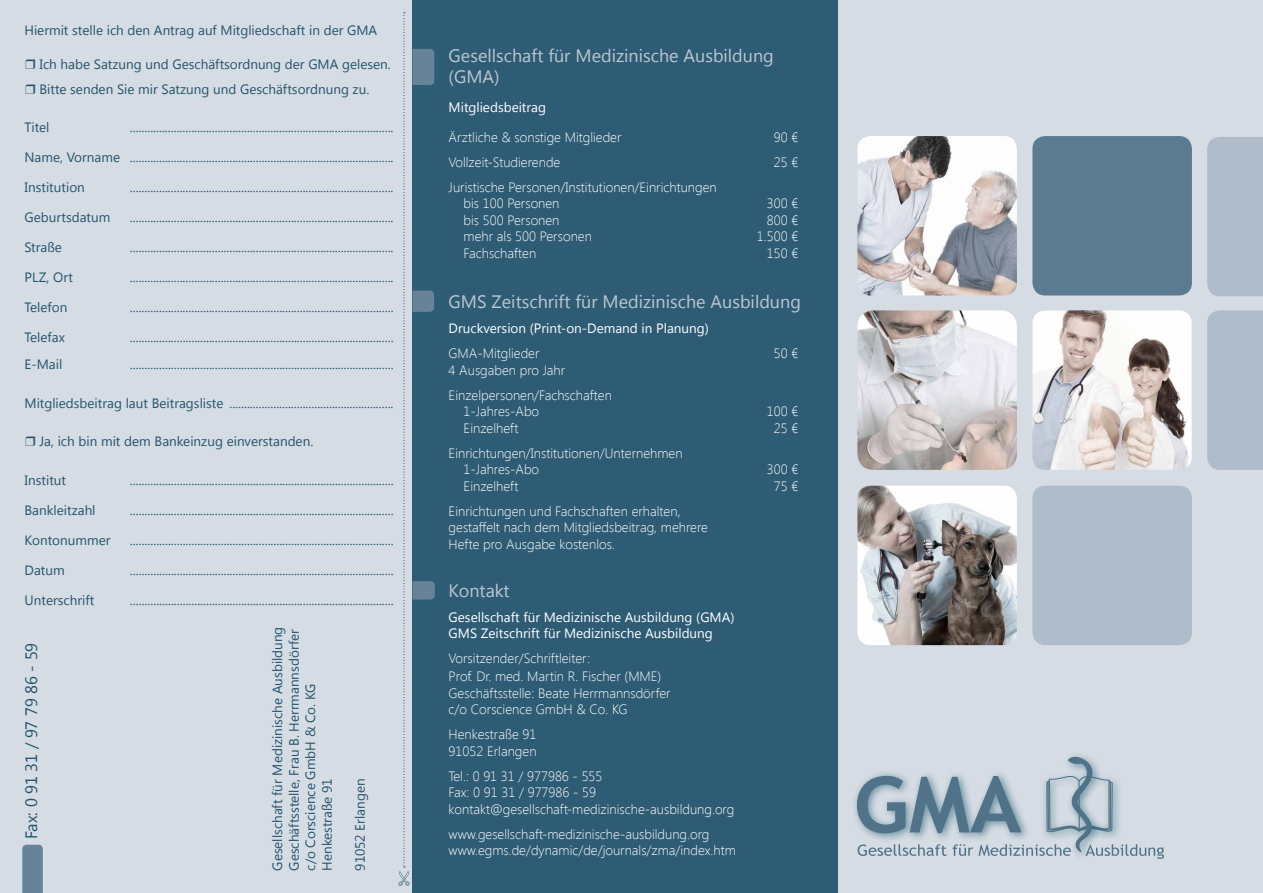
<style>
.page{position:relative;width:1263px;height:893px;background:#d6dce3}
.page>*{position:absolute;margin:0;border:0;box-sizing:border-box;transform-origin:0 0}
.t1{font:18px/21px "Segoe UI";color:#bcc6d2}
.t2{font:16.5px "Segoe UI";color:#22556d}
.t3{font:13.5px/16.5px "Segoe UI";color:#22556d}
.t4{font:300 13.5px/16.5px "Segoe UI";color:#fff}
.t5{font:13.5px/16.5px "Segoe UI";color:#fff}
</style>
<div class="page">
<div style="left:412px;top:0;width:426px;height:893px;background:#2e5c74"></div>
<img style="left:857px;top:486px;width:160px;height:159px">
<img style="left:857px;top:136px;width:160px;height:160px">
<div style="left:1032px;top:136px;width:160px;height:160px;background:#5b7b91;border-radius:13px"></div>
<div style="left:1207px;top:137px;width:56px;height:159px;background:#b0bcc9"></div>
<img style="left:1032px;top:310px;width:160px;height:160px">
<div style="left:1063px;top:751px;width:39px;height:110px;background:#004760;opacity:.52"></div>
<div style="left:851px;top:770px;width:180px;height:74px;background:#004760;opacity:.52"></div>
<svg style="left:857px;top:757px;width:307px;height:102px"></svg>
<svg style="left:22px;top:845px;width:21px;height:48px"></svg>
<div style="left:1032px;top:486px;width:160px;height:159px;background:#b0bcc9;border-radius:13px"></div>
<img style="left:857px;top:310px;width:160px;height:160px">
<svg style="left:399px;top:12px;width:36px;height:874px"></svg>
<div style="left:1207px;top:310px;width:56px;height:160px;background:#b0bcc9"></div>
<p class="t3" style="left:24px;top:21px;width:354px">Hiermit stelle ich den Antrag auf Mitgliedschaft in der GMA</p>
<p class="t3" style="left:24px;top:51px;width:368px;line-height:25px">❒ Ich habe Satzung und Geschäftsordnung der GMA gelesen. ❒ Bitte senden Sie mir Satzung und Geschäftsordnung zu.</p>
<p class="t3" style="left:24px;top:119px;width:27px">Titel</p>
<p class="t3" style="left:130px;top:119px;width:265px">..........................................................................................</p>
<p class="t3" style="left:24px;top:149px;width:371px">Name, Vorname ..........................................................................................</p>
<p class="t3" style="left:24px;top:179px;width:62px">Institution</p>
<p class="t3" style="left:130px;top:179px;width:265px">..........................................................................................</p>
<p class="t3" style="left:24px;top:209px;width:87px">Geburtsdatum</p>
<p class="t3" style="left:130px;top:209px;width:265px">..........................................................................................</p>
<p class="t3" style="left:25px;top:239px;width:39px">Straße</p>
<p class="t3" style="left:130px;top:239px;width:265px">..........................................................................................</p>
<p class="t3" style="left:25px;top:269px;width:50px">PLZ, Ort</p>
<p class="t3" style="left:130px;top:269px;width:265px">..........................................................................................</p>
<p class="t3" style="left:25px;top:299px;width:44px">Telefon</p>
<p class="t3" style="left:130px;top:299px;width:265px">..........................................................................................</p>
<p class="t3" style="left:25px;top:329px;width:42px">Telefax</p>
<p class="t3" style="left:130px;top:329px;width:265px">..........................................................................................</p>
<p class="t3" style="left:25px;top:356px;width:39px">E-Mail</p>
<p class="t3" style="left:130px;top:356px;width:265px">..........................................................................................</p>
<p class="t3" style="left:25px;top:394px;width:370px">Mitgliedsbeitrag laut Beitragsliste ........................................................</p>
<p class="t3" style="left:25px;top:433px;width:290px">❒ Ja, ich bin mit dem Bankeinzug einverstanden.</p>
<p class="t3" style="left:25px;top:471px;width:43px">Institut</p>
<p class="t3" style="left:130px;top:471px;width:265px">..........................................................................................</p>
<p class="t3" style="left:25px;top:501px;width:73px">Bankleitzahl</p>
<p class="t3" style="left:130px;top:501px;width:265px">..........................................................................................</p>
<p class="t3" style="left:25px;top:531px;width:87px">Kontonummer</p>
<p class="t3" style="left:130px;top:531px;width:265px">..........................................................................................</p>
<p class="t3" style="left:25px;top:561px;width:42px">Datum</p>
<p class="t3" style="left:130px;top:561px;width:265px">..........................................................................................</p>
<p class="t3" style="left:25px;top:591px;width:71px">Unterschrift</p>
<p class="t3" style="left:130px;top:591px;width:265px">..........................................................................................</p>
<p class="t3" style="left:269px;top:871px;width:245px;rotate:-90deg">Gesellschaft für Medizinische Ausbildung<br>Geschäftsstelle, Frau B. Herrmannsdörfer c/o Corscience GmbH &amp; Co. KG<br>Henkestraße 91</p>
<p class="t2" style="left:20px;top:839px;width:198px;rotate:-90deg">Fax: 0 91 31 / 97 79 86 - 59</p>
<p class="t3" style="left:351px;top:871px;width:94px;rotate:-90deg">91052 Erlangen</p>
<h1 class="t1" style="left:449px;top:44px;width:327px">Gesellschaft für Medizinische Ausbildung (GMA)</h1>
<p class="t5" style="left:449px;top:99px;width:99px">Mitgliedsbeitrag</p>
<p class="t4" style="left:449px;top:128px;width:174px">Ärztliche &amp; sonstige Mitglieder</p>
<p class="t4" style="left:774px;top:128px;width:26px">90 €</p>
<p class="t4" style="left:449px;top:153px;width:113px">Vollzeit-Studierende</p>
<p class="t4" style="left:774px;top:153px;width:26px">25 €</p>
<p class="t4" style="left:464px;top:178px;width:255px;text-indent:-15px">Juristische Personen/Institutionen/Einrichtungen bis 100 Personen</p>
<p class="t4" style="left:767px;top:195px;width:33px">300 €</p>
<p class="t4" style="left:464px;top:211px;width:97px">bis 500 Personen</p>
<p class="t4" style="left:767px;top:211px;width:33px">800 €</p>
<p class="t4" style="left:464px;top:228px;width:130px">mehr als 500 Personen</p>
<p class="t4" style="left:757px;top:228px;width:43px">1.500 €</p>
<p class="t4" style="left:464px;top:244px;width:74px">Fachschaften</p>
<p class="t4" style="left:767px;top:244px;width:33px">150 €</p>
<h1 class="t1" style="left:449px;top:291px;width:354px">GMS Zeitschrift für Medizinische Ausbildung</h1>
<p class="t5" style="left:449px;top:320px;width:262px">Druckversion (Print-on-Demand in Planung)</p>
<p class="t4" style="left:449px;top:345px;width:92px">GMA-Mitglieder</p>
<p class="t4" style="left:774px;top:345px;width:26px">50 €</p>
<p class="t4" style="left:449px;top:357px;width:165px;line-height:25px">4 Ausgaben pro Jahr<br>Einzelpersonen/Fachschaften</p>
<p class="t4" style="left:464px;top:403px;width:77px">1-Jahres-Abo</p>
<p class="t4" style="left:767px;top:403px;width:33px">100 €</p>
<p class="t4" style="left:464px;top:419px;width:56px">Einzelheft</p>
<p class="t4" style="left:774px;top:419px;width:26px">25 €</p>
<p class="t4" style="left:464px;top:444px;width:220px;text-indent:-15px">Einrichtungen/Institutionen/Unternehmen<br>1-Jahres-Abo</p>
<p class="t4" style="left:767px;top:461px;width:33px">300 €</p>
<p class="t4" style="left:464px;top:477px;width:56px">Einzelheft</p>
<p class="t4" style="left:774px;top:477px;width:26px">75 €</p>
<p class="t4" style="left:449px;top:502px;width:261px">Einrichtungen und Fachschaften erhalten, gestaffelt nach dem Mitgliedsbeitrag, mehrere<br>Hefte pro Ausgabe kostenlos.</p>
<h1 class="t1" style="left:449px;top:579px;width:63px">Kontakt</h1>
<p class="t5" style="left:449px;top:608px;width:287px">Gesellschaft für Medizinische Ausbildung (GMA)<br>GMS Zeitschrift für Medizinische Ausbildung</p>
<p class="t4" style="left:449px;top:649px;width:214px;line-height:18px">Vorsitzender/Schriftleiter:<br>Prof. Dr. med. Martin R. Fischer (MME)</p>
<p class="t4" style="left:449px;top:684px;width:224px">Geschäftsstelle: Beate Herrmannsdörfer c/o Corscience GmbH &amp; Co. KG</p>
<p class="t4" style="left:449px;top:726px;width:89px">Henkestraße 91<br>91052 Erlangen</p>
<p class="t4" style="left:449px;top:767px;width:287px">Tel.: 0 91 31 / 977986 - 555<br>Fax: 0 91 31 / 977986 - 59 kontakt@gesellschaft-medizinische-ausbildung.org</p>
<p class="t4" style="left:449px;top:825px;width:289px">www.gesellschaft-medizinische-ausbildung.org www.egms.de/dynamic/de/journals/zma/index.htm</p>
</div>
